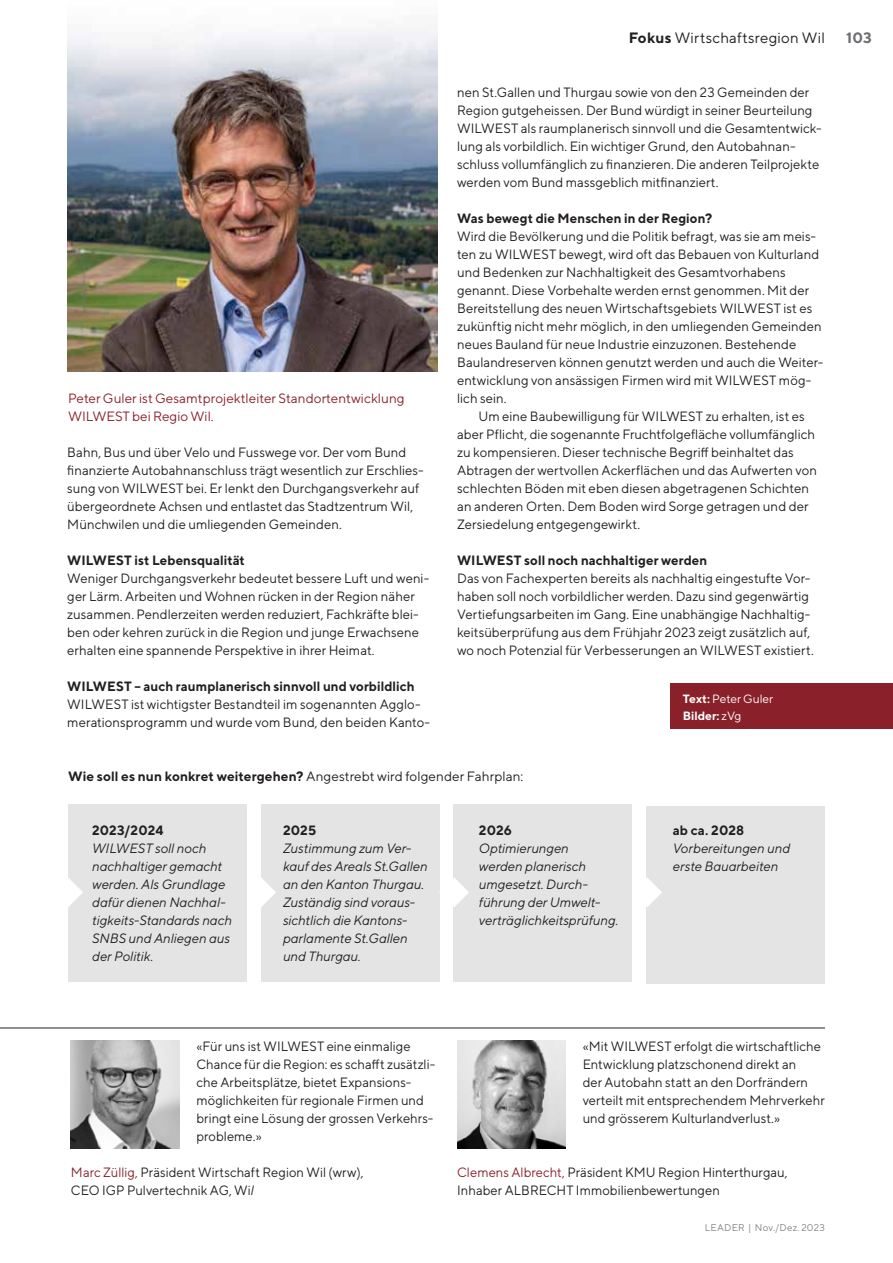
<style>
.page{position:relative;width:893px;height:1263px;background:#fff}
.page>*{position:absolute;margin:0;border:0;box-sizing:border-box;transform-origin:0 0}
.t1{font:15px "TT Norms";letter-spacing:.015em;color:#231f20}
.t2{font:700 15px "TT Norms";color:#6d6e71}
.t3{font:13.5px/18px "TT Norms";color:#231f20}
.t4{font:13.5px/18px "TT Norms";color:#231f20;scale:.96 1}
.t5{font:italic 13.5px/18px "TT Norms";color:#231f20}
.t6{font:700 13.5px "TT Norms";letter-spacing:.005em;color:#231f20}
.t7{font:13.5px/18px "TT Norms";color:#8a212a}
.t8{font:12px/17.2px "TT Norms";color:#fff}
.t9{font:9.75px "TT Norms";letter-spacing:.025em;color:#808285}
.s1{font-weight:700}
.s2{color:#8a212a}
.s3{font-style:italic}
</style>
<div class="page">
<img style="left:67px;top:29px;width:370px;height:343px">
<div style="left:261px;top:804px;width:178px;height:178px;background:#e5e4e5"></div>
<svg style="left:261px;top:878px;width:15px;height:29px"></svg>
<div style="left:68px;top:804px;width:179px;height:178px;background:#e5e4e5"></div>
<div style="left:454px;top:804px;width:178px;height:178px;background:#e5e4e5"></div>
<div style="left:646px;top:806px;width:179px;height:178px;background:#e5e4e5"></div>
<svg style="left:68px;top:878px;width:15px;height:29px"></svg>
<svg style="left:439px;top:877px;width:30px;height:30px"></svg>
<svg style="left:646px;top:878px;width:16px;height:29px"></svg>
<img style="left:71px;top:1040px;width:108px;height:109px">
<img style="left:457px;top:1040px;width:109px;height:109px">
<hr style="left:0;top:1028px;width:825px;height:1px;background:#231f20">
<div style="left:670px;top:683px;width:223px;height:45px;background:#8a212a"></div>
<p class="t7" style="left:68px;top:388px;width:338px">Peter Guler ist Gesamtprojektleiter Standortentwicklung<br>WILWEST bei Regio Wil.</p>
<p class="t3" style="left:67px;top:442px;width:358px">Bahn, Bus und über Velo und Fusswege vor. Der vom Bund finanzierte Autobahnanschluss trägt wesentlich zur Erschlies&shy;sung von WILWEST bei. Er lenkt den Durchgangsverkehr auf übergeordnete Achsen und entlastet das Stadtzentrum Wil, Münchwilen und die umliegenden Gemeinden.</p>
<p class="t6" style="left:67px;top:551px;width:179px">WILWEST ist Lebensqualität</p>
<p class="t3" style="left:67px;top:568px;width:363px">Weniger Durchgangsverkehr bedeutet bessere Luft und weni&shy;ger Lärm. Arbeiten und Wohnen rücken in der Region näher zusammen. Pendlerzeiten werden reduziert, Fachkräfte blei&shy;ben oder kehren zurück in die Region und junge Erwachsene erhalten eine spannende Perspektive in ihrer Heimat.</p>
<p class="t6" style="left:67px;top:677px;width:349px">WILWEST – auch raumplanerisch sinnvoll und vorbildlich</p>
<p class="t3" style="left:67px;top:694px;width:364px">WILWEST ist wichtigster Bestandteil im sogenannten Agglo&shy;merationsprogramm und wurde vom Bund, den beiden Kanto-</p>
<p class="t1" style="left:629px;top:28px;width:198px"><span class="s1">Fokus</span> Wirtschaftsregion Wil</p>
<p class="t3" style="left:457px;top:82px;width:366px">nen St.Gallen und Thurgau sowie von den 23 Gemeinden der Region gutgeheissen. Der Bund würdigt in seiner Beurteilung WILWEST als raumplanerisch sinnvoll und die Gesamtentwick&shy;lung als vorbildlich. Ein wichtiger Grund, den Autobahnan&shy;schluss vollumfänglich zu finanzieren. Die anderen Teilprojekte werden vom Bund massgeblich mitfinanziert.</p>
<p class="t6" style="left:457px;top:209px;width:257px">Was bewegt die Menschen in der Region?</p>
<p class="t3" style="left:457px;top:226px;width:368px">Wird die Bevölkerung und die Politik befragt, was sie am meis&shy;ten zu WILWEST bewegt, wird oft das Bebauen von Kulturland und Bedenken zur Nachhaltigkeit des Gesamtvorhabens genannt. Diese Vorbehalte werden ernst genommen. Mit der Bereitstellung des neuen Wirtschaftsgebiets WILWEST ist es zukünftig nicht mehr möglich, in den umliegenden Gemeinden neues Bauland für neue Industrie einzuzonen. Bestehende Baulandreserven können genutzt werden und auch die Weiter&shy;entwicklung von ansässigen Firmen wird mit WILWEST mög&shy;lich sein.</p>
<p class="t3" style="left:457px;top:406px;width:361px;text-indent:21px">Um eine Baubewilligung für WILWEST zu erhalten, ist es aber Pflicht, die sogenannte Fruchtfolgefläche vollumfänglich zu kompensieren. Dieser technische Begriff beinhaltet das Abtragen der wertvollen Ackerflächen und das Aufwerten von schlechten Böden mit eben diesen abgetragenen Schichten an anderen Orten. Dem Boden wird Sorge getragen und der Zersiedelung entgegengewirkt.</p>
<p class="t6" style="left:457px;top:551px;width:252px">WILWEST soll noch nachhaltiger werden</p>
<p class="t3" style="left:457px;top:568px;width:358px">Das von Fachexperten bereits als nachhaltig eingestufte Vor&shy;haben soll noch vorbildlicher werden. Dazu sind gegenwärtig Vertiefungsarbeiten im Gang. Eine unabhängige Nachhaltig&shy;keitsüberprüfung aus dem Frühjahr 2023 zeigt zusätzlich auf, wo noch Potenzial für Verbesserungen an WILWEST existiert.</p>
<p class="t8" style="left:683px;top:690px;width:92px"><span class="s1">Text:</span> Peter Guler<br><span class="s1">Bilder:</span> zVg</p>
<p class="t3" style="left:68px;top:766px;width:457px"><span class="s1">Wie soll es nun konkret weitergehen?</span> Angestrebt wird folgender Fahrplan:</p>
<p class="t6" style="left:92px;top:821px;width:73px">2023/2024</p>
<p class="t5" style="left:92px;top:838px;width:141px">WILWEST soll noch nachhaltiger gemacht werden. Als Grundlage dafür dienen Nachhal&shy;tigkeits-Standards nach<br>SNBS und Anliegen aus der Politik.</p>
<p class="t6" style="left:283px;top:821px;width:35px">2025</p>
<p class="t5" style="left:283px;top:838px;width:146px">Zustimmung zum Ver&shy;kauf des Areals St.Gallen an den Kanton Thurgau.<br>Zuständig sind voraus&shy;sichtlich die Kantons&shy;parlamente St.Gallen und Thurgau.</p>
<p class="t6" style="left:479px;top:821px;width:35px">2026</p>
<p class="t5" style="left:479px;top:838px;width:141px">Optimierungen<br>werden planerisch umgesetzt. Durch&shy;führung der Umwelt&shy;verträglichkeitsprüfung.</p>
<p class="t6" style="left:673px;top:821px;width:73px">ab ca. 2028</p>
<p class="t5" style="left:673px;top:838px;width:119px">Vorbereitungen und erste Bauarbeiten</p>
<p class="t2" style="left:846px;top:28px;width:27px">103</p>
<p class="t4" style="left:196px;top:1036px;width:250px">«Für uns ist WILWEST eine einmalige Chance für die Region: es schafft zusätzli&shy;che Arbeitsplätze, bietet Expansions&shy;möglichkeiten für regionale Firmen und bringt eine Lösung der grossen Verkehrs&shy;probleme.»</p>
<p class="t4" style="left:71px;top:1162px;width:306px"><span class="s2">Marc Züllig,</span> Präsident Wirtschaft Region Wil (wrw),<br>CEO IGP Pulvertechnik AG, Wi<span class="s3">l</span></p>
<p class="t4" style="left:583px;top:1036px;width:254px">«Mit WILWEST erfolgt die wirtschaftliche Entwicklung platzschonend direkt an<br>der Autobahn statt an den Dorfrändern verteilt mit entsprechendem Mehrverkehr und grösserem Kulturlandverlust.»</p>
<p class="t4" style="left:457px;top:1162px;width:346px"><span class="s2">Clemens Albrecht,</span> Präsident KMU Region Hinterthurgau,<br>Inhaber ALBRECHT Immobilienbewertungen</p>
<p class="t9" style="left:705px;top:1221px;width:122px">LEADER | Nov./Dez. 2023</p>
</div>
